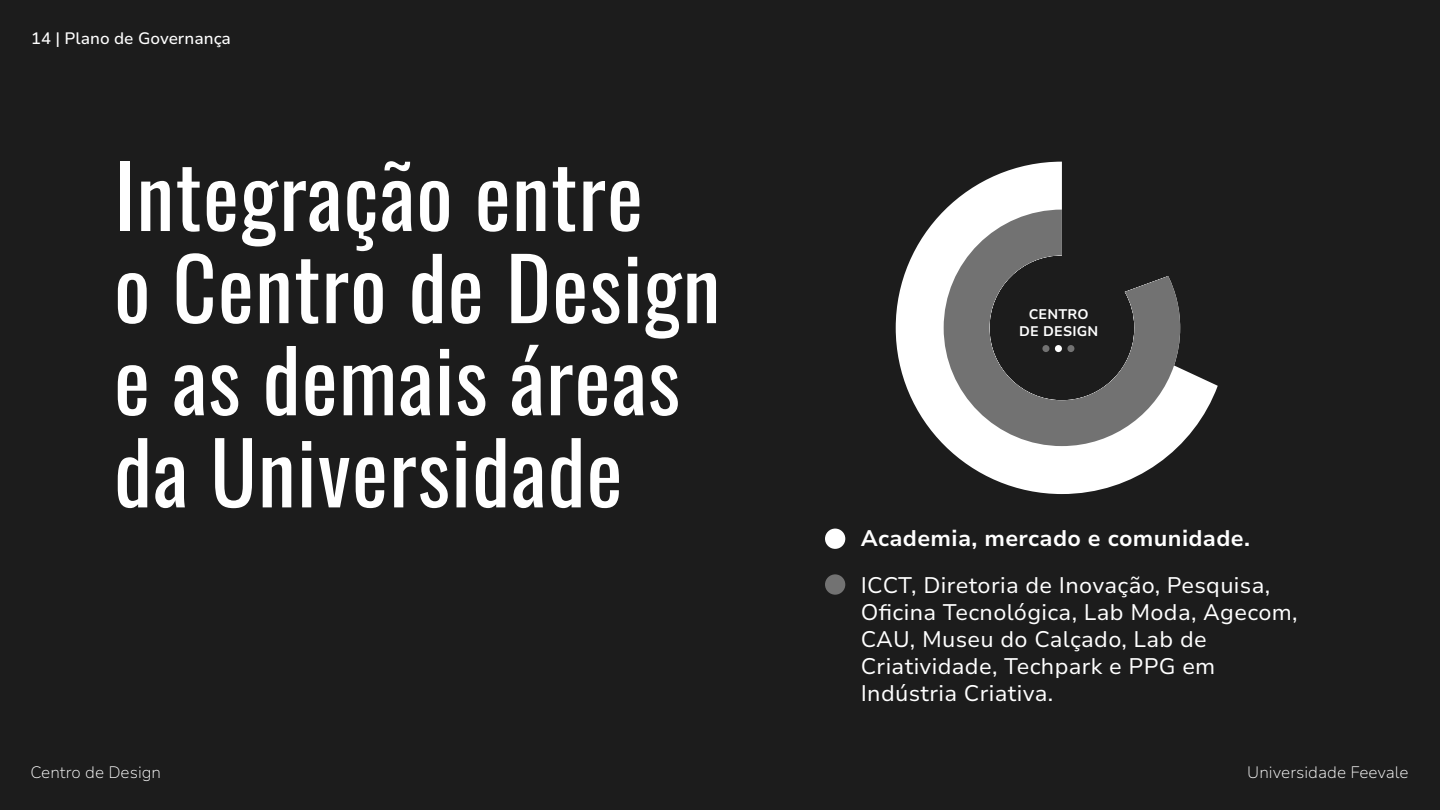
<style>
.page{position:relative;width:1440px;height:810px;background:#1c1c1c}
.page>*{position:absolute;margin:0;border:0;box-sizing:border-box;transform-origin:0 0}
.t1{font:85.57px/92.1px "Oswald";letter-spacing:.015em;color:#fff}
.t2{font:22.5px/27px "Nunito Sans 10 pt";letter-spacing:.015em;color:#fff}
.t3{font:700 22.5px "Nunito Sans 10 pt";letter-spacing:.015em;color:#fff}
.t4{font:200 16.5px "Nunito Sans 10 pt";color:#fff}
.t5{font:500 16.5px "Nunito Sans 10 pt";color:#fff}
.t6{font:700 13.95px/16.7px "Nunito Sans 10 pt";letter-spacing:.015em;color:#fff;text-align:center}
</style>
<div class="page">
<svg style="left:896px;top:162px;width:322px;height:332px"></svg>
<svg style="left:944px;top:210px;width:236px;height:236px"></svg>
<div style="left:825px;top:574px;width:20px;height:21px;background:#727272;border-radius:50%"></div>
<div style="left:825px;top:529px;width:20px;height:20px;background:#fff;border-radius:50%"></div>
<div style="left:1042px;top:345px;width:7px;height:7px;background:#727272;border-radius:50%"></div>
<div style="left:1055px;top:345px;width:7px;height:7px;background:#fff;border-radius:50%"></div>
<div style="left:1067px;top:345px;width:7px;height:7px;background:#727272;border-radius:50%"></div>
<p class="t5" style="left:31px;top:27px;width:201px">14 | Plano de Governança</p>
<h1 class="t1" style="left:114px;top:142px;width:608px">Integração entre<br>o Centro de Design e as demais áreas da Universidade</h1>
<p class="t6" style="left:1019px;top:305px;width:81px">CENTRO<br>DE DESIGN</p>
<p class="t3" style="left:861px;top:522px;width:391px">Academia, mercado e comunidade.</p>
<p class="t2" style="left:861px;top:571px;width:438px">ICCT, Diretoria de Inovação, Pesquisa,<br>Oficina Tecnológica, Lab Moda, Agecom,<br>CAU, Museu do Calçado, Lab de<br>Criatividade, Techpark e PPG em<br>Indústria Criativa.</p>
<p class="t4" style="left:31px;top:761px;width:132px">Centro de Design</p>
<p class="t4" style="left:1247px;top:761px;width:163px">Universidade Feevale</p>
</div>
